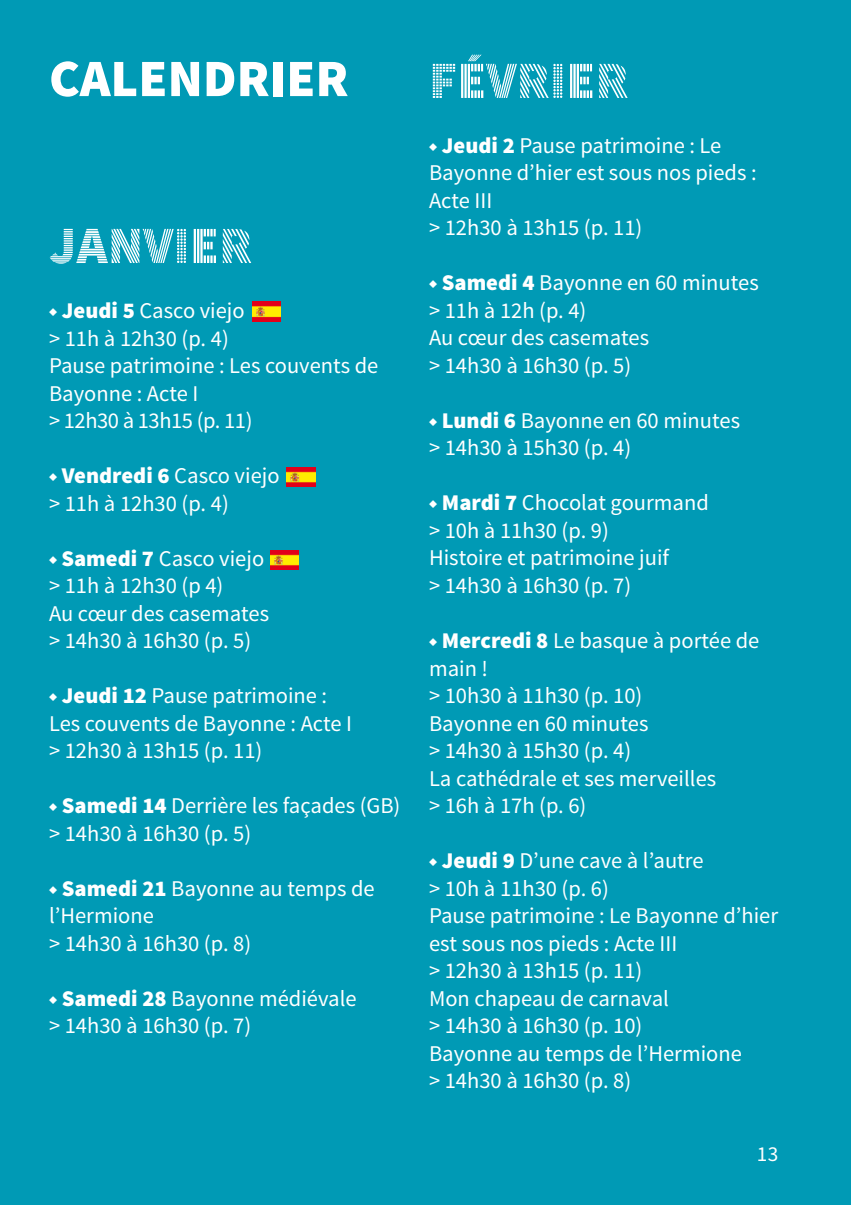
<style>
.page{position:relative;width:851px;height:1205px;background:#fff}
.page>*{position:absolute;margin:0;border:0;box-sizing:border-box;transform-origin:0 0}
.t1{font:52.5px "Source Sans Pro DISPLAY";color:#fff}
.t2{font:900 52.5px "Source Sans Pro";color:#fff}
.t3{font:22.5px/27.5px "Source Sans Pro";color:#fff}
.t4{font:21.25px "Source Sans Pro";color:#fff}
.s1{font-weight:900}
</style>
<div class="page">
<div style="left:0;top:0;width:850px;height:1205px;background:#009ab5"></div>
<img style="left:252px;top:301px;width:29px;height:20px">
<img style="left:287px;top:467px;width:28px;height:20px">
<img style="left:270px;top:550px;width:28px;height:20px">
<h1 class="t2" style="left:49px;top:44px;width:94px">Calendr</h1>
<h1 class="t2" style="left:269px;top:44px;width:47px">ier</h1>
<h1 class="t1" style="left:49px;top:218px;width:150px">JANVIER</h1>
<p class="t3" style="left:49px;top:297px;width:331px"><span class="s1">◆ Jeudi 5</span> Casco viejo<br>&gt; 11h à 12h30 (p. 4)<br>Pause patrimoine : Les couvents de<br>Bayonne : Acte I<br>&gt; 12h30 à 13h15 (p. 11)</p>
<p class="t3" style="left:49px;top:462px;width:232px"><span class="s1">◆ Vendredi 6</span> Casco viejo &gt; 11h à 12h30 (p. 4)</p>
<p class="t3" style="left:49px;top:545px;width:222px"><span class="s1">◆ Samedi 7</span> Casco viejo &gt; 11h à 12h30 (p 4)<br>Au cœur des casemates &gt; 14h30 à 16h30 (p. 5)</p>
<p class="t3" style="left:49px;top:682px;width:305px"><span class="s1">◆ Jeudi 12</span> Pause patrimoine :<br>Les couvents de Bayonne : Acte I &gt; 12h30 à 13h15 (p. 11)</p>
<p class="t3" style="left:49px;top:792px;width:353px"><span class="s1">◆ Samedi 14</span> Derrière les façades (GB) &gt; 14h30 à 16h30 (p. 5)</p>
<p class="t3" style="left:49px;top:875px;width:327px"><span class="s1">◆ Samedi 21</span> Bayonne au temps de l’Hermione<br>&gt; 14h30 à 16h30 (p. 8)</p>
<p class="t3" style="left:49px;top:984px;width:309px"><span class="s1">◆ Samedi 28</span> Bayonne médiévale &gt; 14h30 à 16h30 (p. 7)</p>
<h1 class="t1" style="left:429px;top:53px;width:116px">FÉVRIER</h1>
<p class="t3" style="left:429px;top:132px;width:329px"><span class="s1">◆ Jeudi 2</span> Pause patrimoine : Le<br>Bayonne d’hier est sous nos pieds :<br>Acte III<br>&gt; 12h30 à 13h15 (p. 11)</p>
<p class="t3" style="left:429px;top:270px;width:331px"><span class="s1">◆ Samedi 4</span> Bayonne en 60 minutes &gt; 11h à 12h (p. 4)<br>Au cœur des casemates<br>&gt; 14h30 à 16h30 (p. 5)</p>
<p class="t3" style="left:429px;top:407px;width:312px"><span class="s1">◆ Lundi 6</span> Bayonne en 60 minutes &gt; 14h30 à 15h30 (p. 4)</p>
<p class="t3" style="left:429px;top:490px;width:281px"><span class="s1">◆ Mardi 7</span> Chocolat gourmand &gt; 10h à 11h30 (p. 9)<br>Histoire et patrimoine juif<br>&gt; 14h30 à 16h30 (p. 7)</p>
<p class="t3" style="left:429px;top:627px;width:332px"><span class="s1">◆ Mercredi 8</span> Le basque à portée de main !<br>&gt; 10h30 à 11h30 (p. 10)<br>Bayonne en 60 minutes<br>&gt; 14h30 à 15h30 (p. 4)<br>La cathédrale et ses merveilles<br>&gt; 16h à 17h (p. 6)</p>
<p class="t3" style="left:429px;top:847px;width:350px"><span class="s1">◆ Jeudi 9</span> D’une cave à l’autre<br>&gt; 10h à 11h30 (p. 6)<br>Pause patrimoine : Le Bayonne d’hier est sous nos pieds : Acte III<br>&gt; 12h30 à 13h15 (p. 11)<br>Mon chapeau de carnaval<br>&gt; 14h30 à 16h30 (p. 10)<br>Bayonne au temps de l’Hermione<br>&gt; 14h30 à 16h30 (p. 8)</p>
<p class="t4" style="left:756px;top:1140px;width:23px">13</p>
</div>
